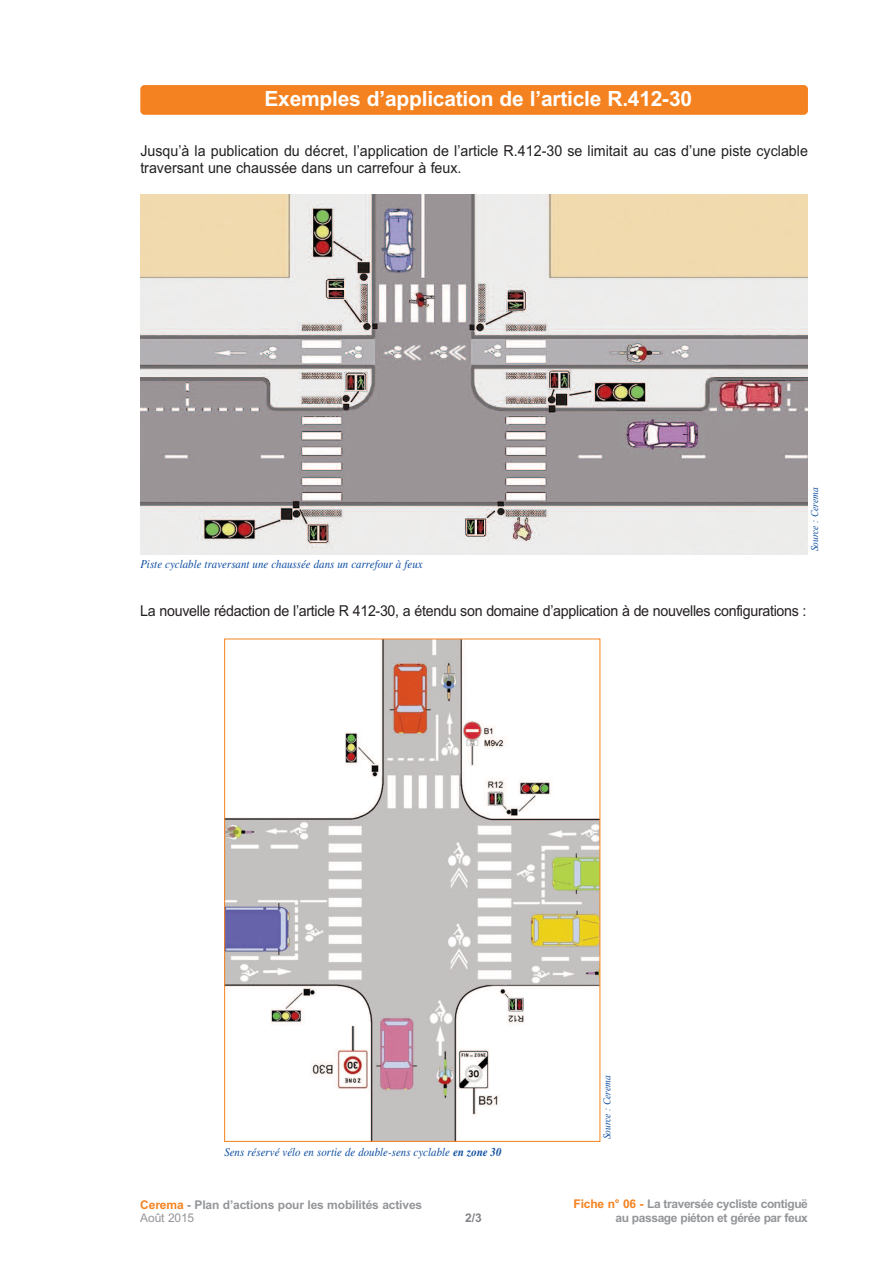
<style>
.page{position:relative;width:893px;height:1263px;background:#fff}
.page>*{position:absolute;margin:0;border:0;box-sizing:border-box;transform-origin:0 0}
.t1{font:700 21px "Arial";letter-spacing:-.01em;color:#fff}
.t2{font:15px/17.1px "Arial";color:#231f20;scale:.95 1}
.t3{font:15px "Arial";letter-spacing:-.02em;color:#231f20;scale:.95 1}
.t4{font:italic 12px "Times";letter-spacing:.005em;color:#0d4da1;scale:.9 1}
.t5{font:700 12px/14.4px "Arial";letter-spacing:-.035em;color:#939598;text-align:right}
.t6{font:700 12px/13.5px "Arial";letter-spacing:-.01em;color:#939598}
.t7{font:700 12px "Arial";color:#808285}
.t8{font:italic 10.5px "Times New Roman";color:#0d4da1;scale:.9 1}
.s1{font-weight:700}
.s2{color:#f58220}
.s3{font-weight:400}
</style>
<div class="page">
<div style="left:140px;top:85px;width:668px;height:30px;background:#f58220;border-radius:4px"></div>
<img style="left:141px;top:194px;width:667px;height:361px">
<img style="left:226px;top:641px;width:372px;height:499px">
<p class="t1" style="left:264px;top:87px;width:429px">Exemples d’application de l’article R.412-30</p>
<p class="t2" style="left:140px;top:142px;width:704px">Jusqu’à la publication du décret, l’application de l’article R.412-30 se limitait au cas d’une piste cyclable traversant une chaussée dans un carrefour à feux.</p>
<p class="t4" style="left:140px;top:556px;width:315px">Piste cyclable traversant une chaussée dans un carrefour à feux</p>
<p class="t8" style="left:808px;top:551px;width:72px;rotate:-90deg">Source : Cerema</p>
<p class="t3" style="left:140px;top:601px;width:703px">La nouvelle rédaction de l’article R 412-30, a étendu son domaine d’application à de nouvelles configurations :</p>
<p class="t4" style="left:224px;top:1145px;width:309px">Sens réservé vélo en sortie de double-sens cyclable <span class="s1">en zone 30</span></p>
<p class="t6" style="left:140px;top:1198px;width:283px"><span class="s2">Cerema</span> - Plan d’actions pour les mobilités actives<br><span class="s3">Août 2015</span></p>
<p class="t7" style="left:465px;top:1211px;width:18px">2/3</p>
<p class="t8" style="left:601px;top:1139px;width:72px;rotate:-90deg">Source : Cerema</p>
<p class="t5" style="left:573px;top:1196px;width:236px"><span class="s2">Fiche n° 06 -</span> La traversée cycliste contiguë au passage piéton et gérée par feux</p>
</div>
